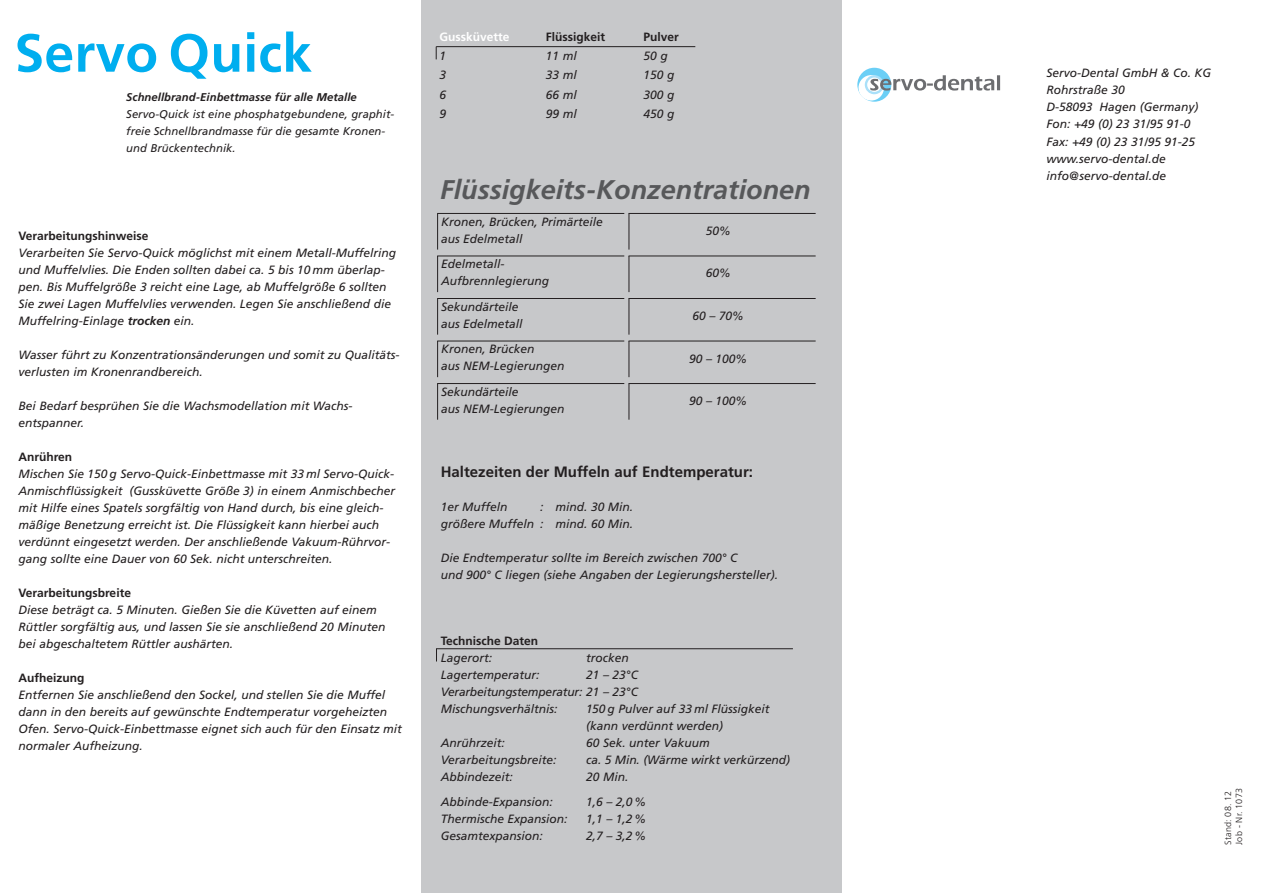
<style>
.page{position:relative;width:1263px;height:893px;background:#fff}
.page>*{position:absolute;margin:0;border:0;box-sizing:border-box;transform-origin:0 0}
.t1{font:italic 700 27px "Frutiger";color:#57585a}
.t2{font:700 15px "Frutiger";color:#231f20}
.t3{font:italic 12px/17px "Frutiger";color:#231f20}
.t4{font:700 12px "Frutiger";color:#231f20}
.t5{font:700 12px "Frutiger";color:#fff}
.t6{font:italic 11.25px/17px "Frutiger";letter-spacing:.005em;color:#231f20}
.t7{font:italic 700 11.25px "Frutiger";letter-spacing:.005em;color:#231f20}
.t8{font:300 9px/10.8px "Frutiger";letter-spacing:.015em;color:#231f20}
.s1{font-weight:700}
</style>
<div class="page">
<div style="left:421px;top:0;width:421px;height:893px;background:#c7c8ca"></div>
<svg style="left:171px;top:34px;width:36px;height:45px"></svg>
<svg style="left:214px;top:44px;width:25px;height:28px"></svg>
<svg style="left:247px;top:32px;width:7px;height:40px"></svg>
<svg style="left:260px;top:32px;width:52px;height:40px"></svg>
<svg style="left:17px;top:34px;width:55px;height:38px"></svg>
<svg style="left:78px;top:43px;width:78px;height:29px"></svg>
<hr style="left:436px;top:46px;width:259px;height:1px;background:#231f20">
<svg style="left:436px;top:47px;width:1px;height:12px"></svg>
<hr style="left:436px;top:648px;width:357px;height:1px;background:#231f20">
<svg style="left:436px;top:649px;width:1px;height:12px"></svg>
<div style="left:857px;top:68px;width:34px;height:34px;background:#6bcff6;border-radius:50%"></div>
<svg style="left:858px;top:75px;width:26px;height:26px"></svg>
<svg style="left:865px;top:75px;width:19px;height:19px"></svg>
<div style="left:867px;top:78px;width:14px;height:14px;background:#fff;border-radius:50%"></div>
<svg style="left:870px;top:75px;width:130px;height:16px"></svg>
<hr style="left:437px;top:213px;width:187px;height:1px;background:#231f20">
<hr style="left:437px;top:213px;width:1px;height:37px;background:#231f20">
<hr style="left:628px;top:213px;width:188px;height:1px;background:#231f20">
<hr style="left:628px;top:213px;width:1px;height:37px;background:#231f20">
<hr style="left:437px;top:256px;width:187px;height:1px;background:#231f20">
<hr style="left:437px;top:256px;width:1px;height:36px;background:#231f20">
<hr style="left:628px;top:256px;width:188px;height:1px;background:#231f20">
<hr style="left:628px;top:256px;width:1px;height:36px;background:#231f20">
<hr style="left:437px;top:298px;width:187px;height:1px;background:#231f20">
<hr style="left:437px;top:298px;width:1px;height:37px;background:#231f20">
<hr style="left:628px;top:298px;width:188px;height:1px;background:#231f20">
<hr style="left:628px;top:298px;width:1px;height:37px;background:#231f20">
<hr style="left:437px;top:341px;width:187px;height:1px;background:#231f20">
<hr style="left:437px;top:341px;width:1px;height:36px;background:#231f20">
<hr style="left:628px;top:341px;width:188px;height:1px;background:#231f20">
<hr style="left:628px;top:341px;width:1px;height:36px;background:#231f20">
<hr style="left:437px;top:383px;width:187px;height:1px;background:#231f20">
<hr style="left:437px;top:384px;width:1px;height:36px;background:#231f20">
<hr style="left:628px;top:383px;width:188px;height:1px;background:#231f20">
<hr style="left:628px;top:384px;width:1px;height:36px;background:#231f20">
<p class="t7" style="left:126px;top:93px;width:232px">Schnellbrand-Einbettmasse für alle Metalle</p>
<p class="t6" style="left:126px;top:107px;width:269px">Servo-Quick ist eine phosphatgebundene, graphit&shy;freie Schnellbrandmasse für die gesamte Kronen&shy;und Brückentechnik.</p>
<p class="t4" style="left:19px;top:231px;width:132px">Verarbeitungshinweise</p>
<p class="t3" style="left:19px;top:245px;width:379px">Verarbeiten Sie Servo-Quick möglichst mit einem Metall-Muffelring und Muffelvlies. Die Enden sollten dabei ca. 5 bis 10 mm überlap&shy;pen. Bis Muffelgröße 3 reicht eine Lage, ab Muffelgröße 6 sollten Sie zwei Lagen Muffelvlies verwenden. Legen Sie anschließend die Muffelring-Einlage <span class="s1">trocken</span> ein.</p>
<p class="t3" style="left:19px;top:347px;width:382px">Wasser führt zu Konzentrationsänderungen und somit zu Qualitäts&shy;verlusten im Kronenrandbereich.</p>
<p class="t3" style="left:19px;top:398px;width:336px">Bei Bedarf besprühen Sie die Wachsmodellation mit Wachs&shy;entspanner.</p>
<p class="t4" style="left:19px;top:452px;width:55px">Anrühren</p>
<p class="t3" style="left:19px;top:467px;width:378px">Mischen Sie 150 g Servo-Quick-Einbettmasse mit 33 ml Servo-Quick-Anmischflüssigkeit (Gussküvette Größe 3) in einem Anmischbecher mit Hilfe eines Spatels sorgfältig von Hand durch, bis eine gleich&shy;mäßige Benetzung erreicht ist. Die Flüssigkeit kann hierbei auch verdünnt eingesetzt werden. Der anschließende Vakuum-Rührvor&shy;gang sollte eine Dauer von 60 Sek. nicht unterschreiten.</p>
<p class="t4" style="left:19px;top:588px;width:114px">Verarbeitungsbreite</p>
<p class="t3" style="left:19px;top:603px;width:368px">Diese beträgt ca. 5 Minuten. Gießen Sie die Küvetten auf einem<br>Rüttler sorgfältig aus, und lassen Sie sie anschließend 20 Minuten bei abgeschaltetem Rüttler aushärten.</p>
<p class="t4" style="left:19px;top:673px;width:67px">Aufheizung</p>
<p class="t3" style="left:19px;top:688px;width:385px">Entfernen Sie anschließend den Sockel, und stellen Sie die Muffel dann in den bereits auf gewünschte Endtemperatur vorgeheizten Ofen. Servo-Quick-Einbettmasse eignet sich auch für den Einsatz mit normaler Aufheizung.</p>
<p class="t5" style="left:439px;top:32px;width:72px">Gussküvette</p>
<p class="t4" style="left:546px;top:32px;width:61px">Flüssigkeit</p>
<p class="t4" style="left:644px;top:32px;width:37px">Pulver</p>
<p class="t3" style="left:439px;top:49px;width:8px">1</p>
<p class="t3" style="left:546px;top:49px;width:32px">11 ml</p>
<p class="t3" style="left:644px;top:49px;width:26px">50g</p>
<p class="t3" style="left:439px;top:68px;width:8px">3</p>
<p class="t3" style="left:546px;top:68px;width:32px">33 ml</p>
<p class="t3" style="left:644px;top:68px;width:32px">150 g</p>
<p class="t3" style="left:439px;top:87px;width:8px">6</p>
<p class="t3" style="left:546px;top:87px;width:32px">66 ml</p>
<p class="t3" style="left:644px;top:87px;width:32px">300 g</p>
<p class="t3" style="left:439px;top:106px;width:8px">9</p>
<p class="t3" style="left:546px;top:106px;width:32px">99 ml</p>
<p class="t3" style="left:644px;top:106px;width:32px">450 g</p>
<h1 class="t1" style="left:440px;top:179px;width:372px">Flüssigkeits-Konzentrationen</h1>
<p class="t3" style="left:441px;top:214px;width:163px">Kronen, Brücken, Primärteile aus Edelmetall</p>
<p class="t3" style="left:706px;top:223px;width:27px">50%</p>
<p class="t3" style="left:441px;top:256px;width:110px">Edelmetall-<br>Aufbrennlegierung</p>
<p class="t3" style="left:706px;top:266px;width:27px">60%</p>
<p class="t3" style="left:441px;top:299px;width:83px">Sekundärteile aus Edelmetall</p>
<p class="t3" style="left:692px;top:308px;width:53px">60 – 70%</p>
<p class="t3" style="left:441px;top:342px;width:125px">Kronen, Brücken<br>aus NEM-Legierungen</p>
<p class="t3" style="left:689px;top:351px;width:60px">90 – 100%</p>
<p class="t3" style="left:441px;top:384px;width:125px">Sekundärteile<br>aus NEM-Legierungen</p>
<p class="t3" style="left:689px;top:393px;width:60px">90 – 100%</p>
<p class="t2" style="left:441px;top:466px;width:314px">Haltezeiten der Muffeln auf Endtemperatur:</p>
<p class="t3" style="left:441px;top:499px;width:68px">1er Muffeln</p>
<p class="t3" style="left:441px;top:499px;width:194px;text-align:right">: mind. 30 Min.<br>größere Muffeln : mind. 60 Min.</p>
<p class="t3" style="left:441px;top:550px;width:339px">Die Endtemperatur sollte im Bereich zwischen 700° C<br>und 900° C liegen (siehe Angaben der Legierungshersteller).</p>
<p class="t4" style="left:441px;top:636px;width:99px">Technische Daten</p>
<p class="t3" style="left:441px;top:650px;width:53px">Lagerort:</p>
<p class="t3" style="left:586px;top:650px;width:44px">trocken</p>
<p class="t3" style="left:441px;top:667px;width:100px">Lagertemperatur:</p>
<p class="t3" style="left:441px;top:667px;width:199px;text-align:justify;text-indent:145px">21 – 23°C Verarbeitungstemperatur: 21 – 23°C Mischungsverhältnis:</p>
<p class="t3" style="left:586px;top:701px;width:185px">150 g Pulver auf 33 ml Flüssigkeit (kann verdünnt werden)</p>
<p class="t3" style="left:441px;top:735px;width:66px">Anrührzeit:</p>
<p class="t3" style="left:586px;top:735px;width:125px">60 Sek. unter Vakuum</p>
<p class="t3" style="left:441px;top:752px;width:117px">Verarbeitungsbreite:</p>
<p class="t3" style="left:586px;top:752px;width:205px">ca. 5 Min. (Wärme wirkt verkürzend)</p>
<p class="t3" style="left:441px;top:769px;width:74px">Abbindezeit:</p>
<p class="t3" style="left:586px;top:769px;width:44px">20 Min.</p>
<p class="t3" style="left:441px;top:795px;width:114px">Abbinde-Expansion:</p>
<p class="t3" style="left:586px;top:795px;width:62px">1,6 – 2,0 %</p>
<p class="t3" style="left:441px;top:812px;width:128px">Thermische Expansion:</p>
<p class="t3" style="left:586px;top:812px;width:62px">1,1 – 1,2 %</p>
<p class="t3" style="left:441px;top:829px;width:104px">Gesamtexpansion:</p>
<p class="t3" style="left:586px;top:829px;width:62px">2,7 – 3,2 %</p>
<p class="t3" style="left:1046px;top:65px;width:166px">Servo-Dental GmbH &amp; Co. KG<br>Rohrstraße 30<br>D-58093 Hagen (Germany)<br>Fon: +49 (0) 23 31/95 91-0<br>Fax: +49 (0) 23 31/95 91-25 www.servo-dental.de info@servo-dental.de</p>
<p class="t8" style="left:1223px;top:845px;width:58px;rotate:-90deg">Stand: 08. 12<br>Job - Nr. 1073</p>
</div>
